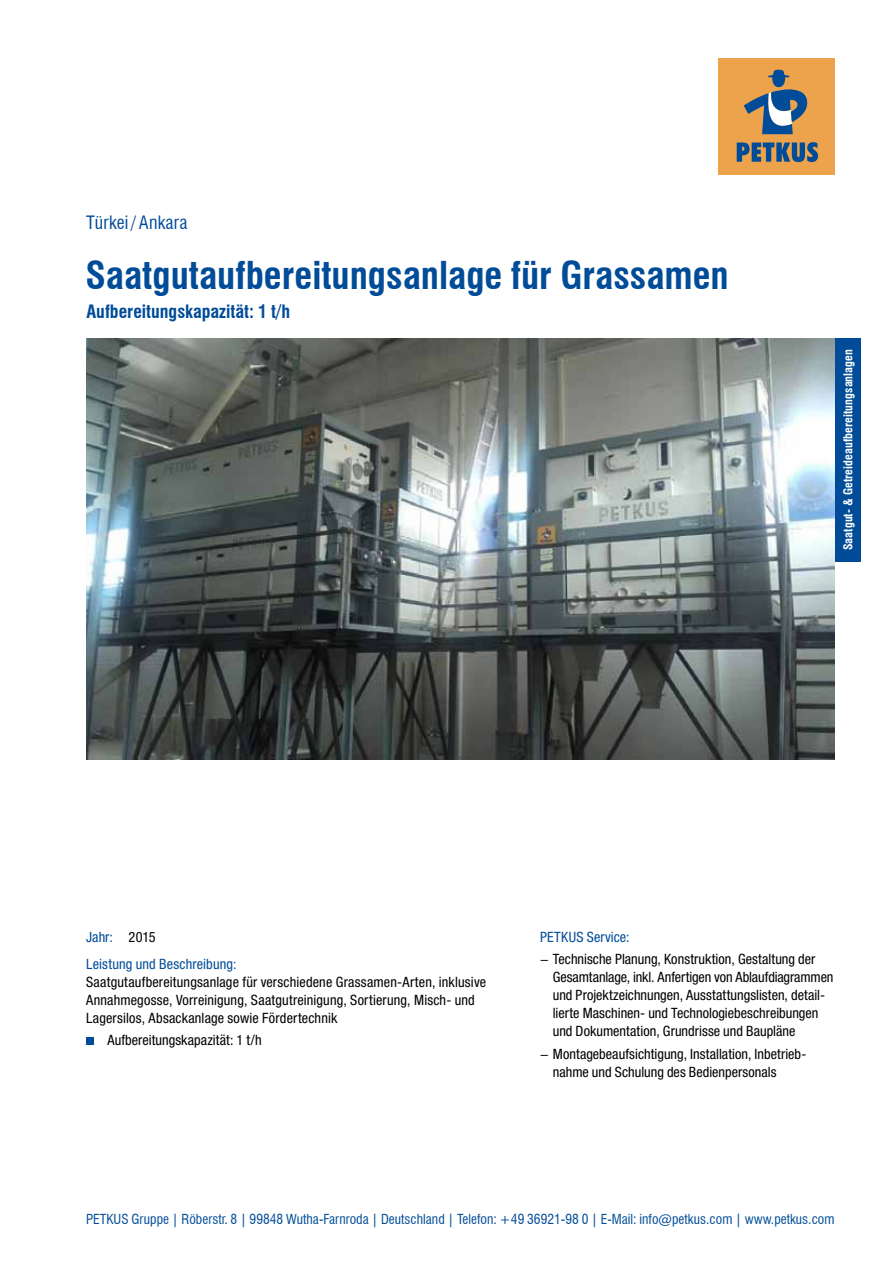
<style>
.page{position:relative;width:893px;height:1263px;background:#fff}
.page>*{position:absolute;margin:0;border:0;box-sizing:border-box;transform-origin:0 0}
.t1{font:700 condensed 37.5px "Swiss 721 BT";color:#004c98}
.t2{font:700 condensed 18px "Swiss 721 BT";color:#004c98}
.t3{font:condensed 18px "Swiss 721 BT";letter-spacing:.015em;color:#004c98}
.t4{font:condensed 14.25px/18px "Helvetica Neue LTW1 G";letter-spacing:.005em;color:#000}
.t5{font:condensed 14.25px/26.5px "Helvetica Neue LTW1 G";letter-spacing:.01em;color:#004c98}
.t6{font:condensed 13.5px "Swiss 721 BT";letter-spacing:.005em;color:#004c98}
.t7{font:700 condensed 12px "Swiss 721 BT";letter-spacing:.01em;color:#fff}
.s1{color:#000}
</style>
<div class="page">
<div style="left:719px;top:58px;width:116px;height:116px;background:#eda34c"></div>
<svg style="left:744px;top:69px;width:64px;height:65px"></svg>
<svg style="left:737px;top:142px;width:81px;height:20px"></svg>
<div style="left:834px;top:338px;width:27px;height:223px;background:#004c98"></div>
<img style="left:86px;top:338px;width:748px;height:421px">
<div style="left:86px;top:1037px;width:8px;height:8px;background:#004c98"></div>
<p class="t3" style="left:86px;top:211px;width:103px">Türkei / Ankara</p>
<h1 class="t1" style="left:85px;top:253px;width:645px">Saatgutaufbereitungsanlage für Grassamen</h1>
<p class="t2" style="left:86px;top:300px;width:205px">Aufbereitungskapazität: 1 t/h</p>
<p class="t7" style="left:841px;top:550px;width:203px;rotate:-90deg">Saatgut- &amp; Getreideaufbereitungsanlagen</p>
<p class="t5" style="left:86px;top:924px;width:152px">Jahr: <span class="s1">2015<br></span>Leistung und Beschreibung:</p>
<p class="t4" style="left:86px;top:972px;width:402px">Saatgutaufbereitungsanlage für verschiedene Grassamen-Arten, inklusive<br>Annahmegosse, Vorreinigung, Saatgutreinigung, Sortierung, Misch- und<br>Lagersilos, Absackanlage sowie Fördertechnik</p>
<p class="t4" style="left:107px;top:1031px;width:156px">Aufbereitungskapazität: 1 t/h</p>
<p class="t5" style="left:540px;top:924px;width:91px">PETKUS Service:</p>
<p class="t4" style="left:553px;top:950px;width:282px;text-indent:-13px">− Technische Planung, Konstruktion, Gestaltung der Gesamtanlage, inkl. Anfertigen von Ablaufdiagrammen und Projektzeichnungen, Ausstattungslisten, detail&shy;lierte Maschinen- und Technologiebeschreibungen und Dokumentation, Grundrisse und Baupläne</p>
<p class="t4" style="left:553px;top:1044px;width:255px;text-indent:-13px">− Montagebeaufsichtigung, Installation, Inbetrieb&shy;nahme und Schulung des Bedienpersonals</p>
<p class="t6" style="left:86px;top:1211px;width:750px">PETKUS Gruppe | Röberstr. 8 | 99848 Wutha-Farnroda | Deutschland | Telefon: +49 36921-98 0 | E-Mail: info@petkus.com | www.petkus.com</p>
</div>
